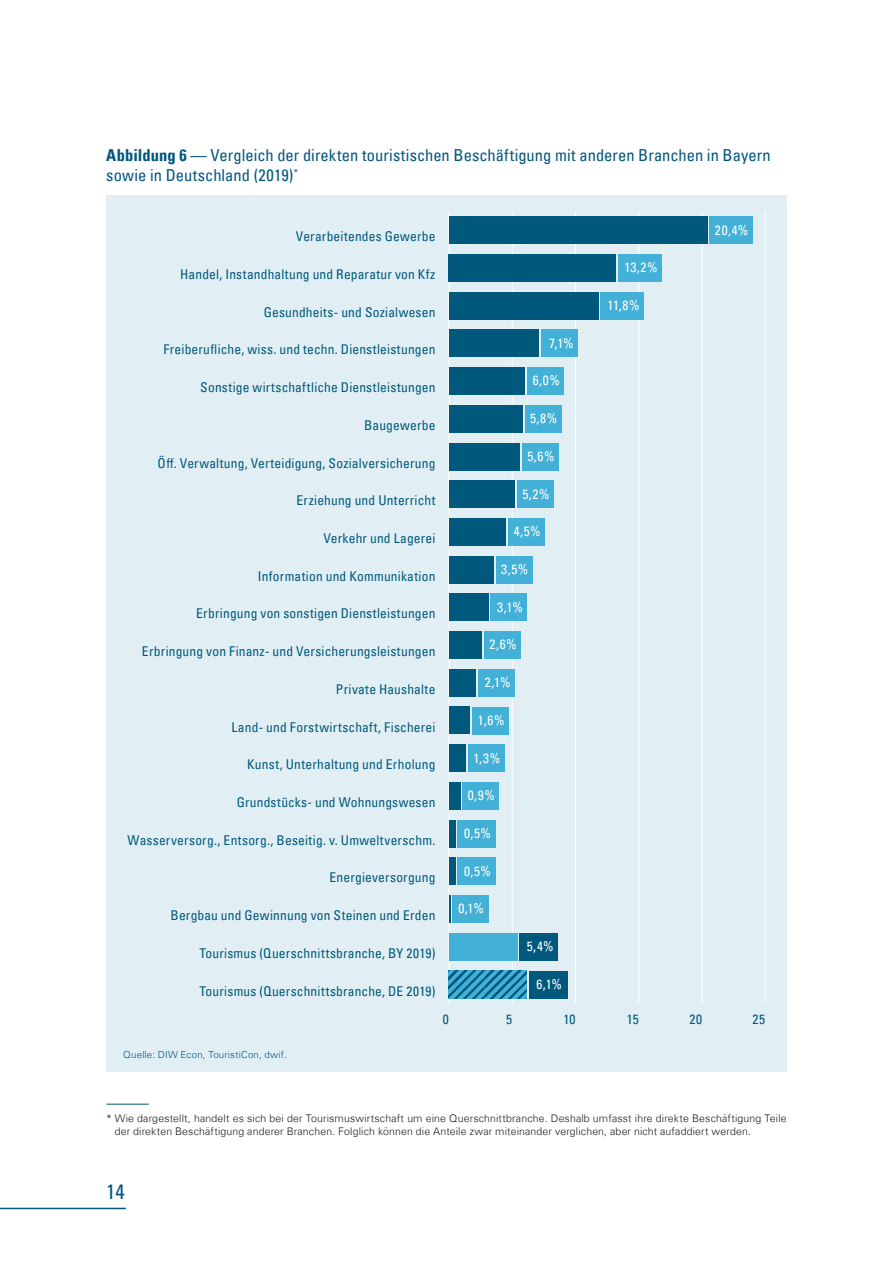
<style>
.page{position:relative;width:893px;height:1263px;background:#fff}
.page>*{position:absolute;margin:0;border:0;box-sizing:border-box;transform-origin:0 0}
.t1{font:condensed 21px "Univers Com 57";color:#00567e}
.t2{font:condensed 16.5px/20.2px "Univers Com 57";color:#00567e}
.t3{font:condensed 13.5px "Univers Com 57";letter-spacing:.015em;color:#00587c}
.t4{font:condensed 13.5px "Univers Com 57";color:#fff}
.t5{font:300 10.5px/13.5px "Univers Com 45";letter-spacing:.015em;color:#1a1a18}
.t6{font:300 9.75px "Univers Com 45";letter-spacing:.02em;color:#00567e}
.s1{font-family:"Univers Com 67 Bold Cond";font-stretch:normal}
</style>
<div class="page">
<hr style="left:106px;top:1104px;width:43px;height:1px;background:#00567e">
<div style="left:106px;top:196px;width:681px;height:875px;background:#e1eff4"></div>
<hr style="left:449px;top:211px;width:1px;height:792px;background:#fff">
<hr style="left:512px;top:211px;width:1px;height:792px;background:#fff">
<hr style="left:575px;top:211px;width:1px;height:792px;background:#fff">
<hr style="left:638px;top:211px;width:1px;height:792px;background:#fff">
<hr style="left:702px;top:211px;width:1px;height:792px;background:#fff">
<hr style="left:765px;top:211px;width:1px;height:792px;background:#fff">
<div style="left:449px;top:217px;width:258px;height:27px;background:#00587c"></div>
<div style="left:449px;top:254px;width:167px;height:28px;background:#00587c"></div>
<div style="left:449px;top:292px;width:149px;height:27px;background:#00587c"></div>
<div style="left:449px;top:330px;width:90px;height:27px;background:#00587c"></div>
<div style="left:449px;top:368px;width:76px;height:27px;background:#00587c"></div>
<div style="left:449px;top:405px;width:73px;height:27px;background:#00587c"></div>
<div style="left:449px;top:443px;width:71px;height:27px;background:#00587c"></div>
<div style="left:449px;top:481px;width:66px;height:27px;background:#00587c"></div>
<div style="left:449px;top:518px;width:57px;height:27px;background:#00587c"></div>
<div style="left:449px;top:556px;width:44px;height:27px;background:#00587c"></div>
<div style="left:449px;top:594px;width:39px;height:27px;background:#00587c"></div>
<div style="left:449px;top:631px;width:33px;height:28px;background:#00587c"></div>
<div style="left:449px;top:669px;width:26px;height:27px;background:#00587c"></div>
<div style="left:449px;top:707px;width:20px;height:27px;background:#00587c"></div>
<div style="left:449px;top:745px;width:16px;height:27px;background:#00587c"></div>
<div style="left:449px;top:782px;width:11px;height:27px;background:#00587c"></div>
<div style="left:449px;top:820px;width:6px;height:27px;background:#00587c"></div>
<div style="left:449px;top:858px;width:6px;height:27px;background:#00587c"></div>
<svg style="left:449px;top:895px;width:1px;height:27px"></svg>
<div style="left:449px;top:933px;width:68px;height:27px;background:#43b0d7"></div>
<svg style="left:449px;top:971px;width:77px;height:27px"></svg>
<div style="left:709px;top:217px;width:44px;height:27px;background:#43b0d7"></div>
<div style="left:618px;top:254px;width:44px;height:28px;background:#43b0d7"></div>
<div style="left:600px;top:292px;width:44px;height:27px;background:#43b0d7"></div>
<div style="left:529px;top:971px;width:38px;height:27px;background:#00587c"></div>
<div style="left:520px;top:933px;width:38px;height:27px;background:#00587c"></div>
<div style="left:452px;top:895px;width:37px;height:28px;background:#43b0d7"></div>
<div style="left:457px;top:858px;width:39px;height:27px;background:#43b0d7"></div>
<div style="left:457px;top:820px;width:39px;height:27px;background:#43b0d7"></div>
<div style="left:462px;top:782px;width:37px;height:27px;background:#43b0d7"></div>
<div style="left:468px;top:745px;width:36px;height:27px;background:#43b0d7"></div>
<div style="left:541px;top:330px;width:37px;height:27px;background:#43b0d7"></div>
<div style="left:527px;top:368px;width:37px;height:27px;background:#43b0d7"></div>
<div style="left:525px;top:405px;width:36px;height:27px;background:#43b0d7"></div>
<div style="left:522px;top:443px;width:37px;height:27px;background:#43b0d7"></div>
<div style="left:517px;top:481px;width:37px;height:27px;background:#43b0d7"></div>
<div style="left:508px;top:518px;width:37px;height:28px;background:#43b0d7"></div>
<div style="left:496px;top:556px;width:37px;height:27px;background:#43b0d7"></div>
<div style="left:490px;top:594px;width:37px;height:27px;background:#43b0d7"></div>
<div style="left:484px;top:631px;width:37px;height:28px;background:#43b0d7"></div>
<div style="left:478px;top:669px;width:37px;height:27px;background:#43b0d7"></div>
<div style="left:472px;top:707px;width:37px;height:27px;background:#43b0d7"></div>
<hr style="left:0;top:1208px;width:126px;height:1px;background:#00567e">
<p class="t2" style="left:106px;top:145px;width:666px"><span class="s1">Abbildung 6</span> — Vergleich der direkten touristischen Beschäftigung mit anderen Branchen in Bayern sowie in Deutschland (2019)<sup>*</sup></p>
<p class="t3" style="left:296px;top:228px;width:141px">Verarbeitendes Gewerbe</p>
<p class="t3" style="left:180px;top:266px;width:257px">Handel, Instandhaltung und Reparatur von Kfz</p>
<p class="t3" style="left:264px;top:303px;width:173px">Gesundheits- und Sozialwesen</p>
<p class="t3" style="left:163px;top:341px;width:274px">Freiberufliche, wiss. und techn. Dienstleistungen</p>
<p class="t3" style="left:200px;top:379px;width:237px">Sonstige wirtschaftliche Dienstleistungen</p>
<p class="t3" style="left:364px;top:416px;width:73px">Baugewerbe</p>
<p class="t3" style="left:158px;top:454px;width:279px">Öff. Verwaltung, Verteidigung, Sozialversicherung</p>
<p class="t3" style="left:297px;top:492px;width:140px">Erziehung und Unterricht</p>
<p class="t3" style="left:323px;top:530px;width:113px">Verkehr und Lagerei</p>
<p class="t3" style="left:258px;top:567px;width:179px">Information und Kommunikation</p>
<p class="t3" style="left:196px;top:605px;width:241px">Erbringung von sonstigen Dienstleistungen</p>
<p class="t3" style="left:142px;top:643px;width:295px">Erbringung von Finanz- und Versicherungsleistungen</p>
<p class="t3" style="left:336px;top:680px;width:101px">Private Haushalte</p>
<p class="t3" style="left:231px;top:718px;width:206px">Land- und Forstwirtschaft, Fischerei</p>
<p class="t3" style="left:247px;top:756px;width:190px">Kunst, Unterhaltung und Erholung</p>
<p class="t3" style="left:237px;top:794px;width:200px">Grundstücks- und Wohnungswesen</p>
<p class="t3" style="left:128px;top:831px;width:309px">Wasserversorg., Entsorg., Beseitig. v. Umweltverschm.</p>
<p class="t3" style="left:329px;top:869px;width:108px">Energieversorgung</p>
<p class="t3" style="left:171px;top:907px;width:266px">Bergbau und Gewinnung von Steinen und Erden</p>
<p class="t3" style="left:199px;top:944px;width:238px">Tourismus (Querschnittsbranche, BY 2019)</p>
<p class="t3" style="left:199px;top:982px;width:238px">Tourismus (Querschnittsbranche, DE 2019)</p>
<p class="t4" style="left:549px;top:334px;width:26px">7,1%</p>
<p class="t4" style="left:533px;top:372px;width:29px">6,0%</p>
<p class="t4" style="left:530px;top:410px;width:29px">5,8%</p>
<p class="t4" style="left:527px;top:447px;width:29px">5,6%</p>
<p class="t4" style="left:522px;top:485px;width:29px">5,2%</p>
<p class="t4" style="left:514px;top:523px;width:29px">4,5%</p>
<p class="t4" style="left:501px;top:561px;width:29px">3,5%</p>
<p class="t4" style="left:497px;top:598px;width:27px">3,1%</p>
<p class="t4" style="left:489px;top:636px;width:29px">2,6%</p>
<p class="t4" style="left:485px;top:674px;width:27px">2,1%</p>
<p class="t4" style="left:478px;top:711px;width:28px">1,6%</p>
<p class="t4" style="left:473px;top:749px;width:28px">1,3%</p>
<p class="t4" style="left:468px;top:787px;width:29px">0,9%</p>
<p class="t4" style="left:464px;top:825px;width:28px">0,5%</p>
<p class="t4" style="left:464px;top:862px;width:28px">0,5%</p>
<p class="t4" style="left:458px;top:900px;width:27px">0,1%</p>
<p class="t4" style="left:527px;top:938px;width:28px">5,4%</p>
<p class="t4" style="left:537px;top:975px;width:27px">6,1%</p>
<p class="t4" style="left:624px;top:259px;width:35px">13,2%</p>
<p class="t4" style="left:607px;top:297px;width:34px">11,8%</p>
<p class="t4" style="left:715px;top:221px;width:35px">20,4%</p>
<p class="t6" style="left:123px;top:1049px;width:165px">Quelle: DIW Econ, TouristiCon, dwif.</p>
<p class="t3" style="left:443px;top:1011px;width:7px">0</p>
<p class="t3" style="left:506px;top:1011px;width:7px">5</p>
<p class="t3" style="left:563px;top:1011px;width:14px">10</p>
<p class="t3" style="left:627px;top:1011px;width:13px">15</p>
<p class="t3" style="left:689px;top:1011px;width:14px">20</p>
<p class="t3" style="left:753px;top:1011px;width:14px">25</p>
<p class="t5" style="left:115px;top:1111px;width:673px;text-indent:-9px">* Wie dargestellt, handelt es sich bei der Tourismuswirtschaft um eine Querschnittbranche. Deshalb umfasst ihre direkte Beschäftigung Teile der direkten Beschäftigung anderer Branchen. Folglich können die Anteile zwar miteinander verglichen, aber nicht aufaddiert werden.</p>
<h1 class="t1" style="left:106px;top:1178px;width:20px">14</h1>
</div>
